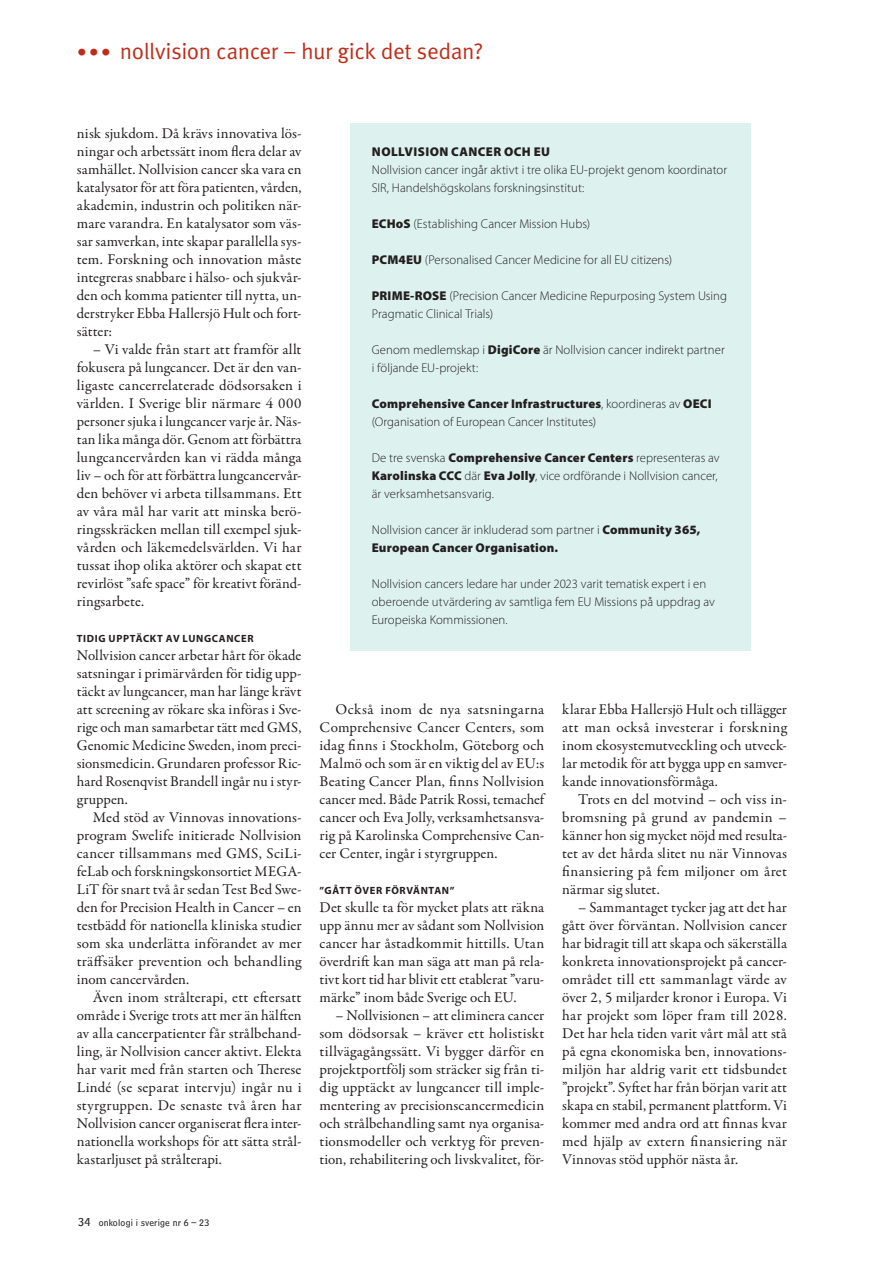
<style>
.page{position:relative;width:893px;height:1263px;background:#fff}
.page>*{position:absolute;margin:0;border:0;box-sizing:border-box;transform-origin:0 0}
.t1{font:22.5px "Meta Pro Norm";letter-spacing:-.02em;color:#bf2d19}
.t2{font:15px/18px "Garamond Premr Pro";letter-spacing:.005em;color:#231f20;text-align:justify}
.t3{font:300 12.75px/18px "Myriad Pro";color:#231f20}
.t4{font:900 12.75px/18px "Myriad Pro";letter-spacing:.015em;color:#231f20}
.t5{font:900 12.75px "Myriad Pro";letter-spacing:.035em;color:#231f20}
.t6{font:700 10.5px "Myriad Pro";letter-spacing:.06em;color:#231f20}
.t7{font:9.75px "Bell Centennial Std Sub Capt";letter-spacing:.02em;color:#231f20}
.s1{font-size:19.5px}
.s2{font-weight:900}
.s3{font-weight:300}
.s4{font-size:12px}
</style>
<div class="page">
<div style="left:350px;top:123px;width:401px;height:527px;background:#ddf1ef"></div>
<h1 class="t1" style="left:77px;top:34px;width:408px"><span class="s1">•••</span> nollvision cancer – hur gick det sedan?</h1>
<p class="t2" style="left:77px;top:125px;width:226px">nisk sjukdom. Då krävs innovativa lös&shy;ningar och arbetssätt inom flera delar av samhället. Nollvision cancer ska vara en katalysator för att föra patienten, vården, akademin, industrin och politiken när&shy;mare varandra. En katalysator som väs&shy;sar samverkan, inte skapar parallella sys&shy;tem. Forskning och innovation måste integreras snabbare i hälso- och sjukvår&shy;den och komma patienter till nytta, un&shy;derstryker Ebba Hallersjö Hult och fort&shy;sätter:</p>
<p class="t2" style="left:77px;top:341px;width:226px;text-indent:16px">– Vi valde från start att framför allt fokusera på lungcancer. Det är den van&shy;ligaste cancerrelaterade dödsorsaken i världen. I Sverige blir närmare 4 000 personer sjuka i lungcancer varje år. Näs&shy;tan lika många dör. Genom att förbättra lungcancervården kan vi rädda många liv – och för att förbättra lungcancervår&shy;den behöver vi arbeta tillsammans. Ett av våra mål har varit att minska berö&shy;ringsskräcken mellan till exempel sjuk&shy;vården och läkemedelsvärlden. Vi har tussat ihop olika aktörer och skapat ett revirlöst ”safe space” för kreativt föränd&shy;ringsarbete.</p>
<p class="t6" style="left:77px;top:632px;width:178px">TIDIG UPPTÄCKT AV LUNGCANCER</p>
<p class="t2" style="left:77px;top:647px;width:226px">Nollvision cancer arbetar hårt för ökade satsningar i primärvården för tidig upp&shy;täckt av lungcancer, man har länge krävt att screening av rökare ska införas i Sve&shy;rige och man samarbetar tätt med GMS, Genomic Medicine Sweden, inom preci&shy;sionsmedicin. Grundaren professor Ric&shy;hard Rosenqvist Brandell ingår nu i styr&shy;gruppen.</p>
<p class="t2" style="left:77px;top:809px;width:226px;text-indent:16px">Med stöd av Vinnovas innovations&shy;program Swelife initierade Nollvision cancer tillsammans med GMS, SciLi&shy;feLab och forskningskonsortiet MEGA-LiT för snart två år sedan Test Bed Swe&shy;den for Precision Health in Cancer – en testbädd för nationella kliniska studier som ska underlätta införandet av mer träffsäker prevention och behandling inom cancervården.</p>
<p class="t2" style="left:77px;top:989px;width:226px;text-indent:16px">Även inom strålterapi, ett eftersatt område i Sverige trots att mer än hälften av alla cancerpatienter får strålbehand&shy;ling, är Nollvision cancer aktivt. Elekta har varit med från starten och Therese Lindé (se separat intervju) ingår nu i styrgruppen. De senaste två åren har Nollvision cancer organiserat flera inter&shy;nationella workshops för att sätta strål&shy;kastarljuset på strålterapi.</p>
<p class="t5" style="left:372px;top:143px;width:180px">NOLLVISION CANCER OCH EU</p>
<p class="t3" style="left:372px;top:161px;width:357px">Nollvision cancer ingår aktivt i tre olika EU-projekt genom koordinator<br>SIR, Handelshögskolans forskningsinstitut:</p>
<p class="t3" style="left:372px;top:215px;width:220px"><span class="s2">ECHoS</span> (Establishing Cancer Mission Hubs)</p>
<p class="t3" style="left:372px;top:251px;width:302px"><span class="s2">PCM4EU</span> (Personalised Cancer Medicine for all EU citizens)</p>
<p class="t3" style="left:372px;top:287px;width:357px"><span class="s2">PRIME-ROSE</span> (Precision Cancer Medicine Repurposing System Using<br>Pragmatic Clinical Trials)</p>
<p class="t3" style="left:372px;top:341px;width:355px">Genom medlemskap i <span class="s2">DigiCore</span> är Nollvision cancer indirekt partner i följande EU-projekt:</p>
<p class="t3" style="left:372px;top:395px;width:341px"><span class="s2">Comprehensive Cancer Infrastructures</span>, koordineras av <span class="s2">OECI </span>(Organisation of European Cancer Institutes)</p>
<p class="t3" style="left:372px;top:449px;width:349px">De tre svenska <span class="s2">Comprehensive Cancer Centers</span> representeras av<br><span class="s2">Karolinska CCC</span> där <span class="s2">Eva Jolly</span>, vice ordförande i Nollvision cancer, är verksamhetsansvarig.</p>
<p class="t4" style="left:372px;top:520px;width:330px"><span class="s3">Nollvision cancer är inkluderad som partner i</span> Community 365,<br>European Cancer Organisation.</p>
<p class="t3" style="left:372px;top:575px;width:345px">Nollvision cancers ledare har under 2023 varit tematisk expert i en oberoende utvärdering av samtliga fem EU Missions på uppdrag av<br>Europeiska Kommissionen.</p>
<p class="t2" style="left:320px;top:701px;width:226px;text-indent:16px">Också inom de nya satsningarna Comprehensive Cancer Centers, som idag finns i Stockholm, Göteborg och Malmö och som är en viktig del av EU:s Beating Cancer Plan, finns Nollvision cancer med. Både Patrik Rossi, temachef cancer och Eva Jolly, verksamhetsansva&shy;rig på Karolinska Comprehensive Can&shy;cer Center, ingår i styrgruppen.</p>
<p class="t6" style="left:320px;top:884px;width:137px">”GÅTT ÖVER FÖRVÄNTAN”</p>
<p class="t2" style="left:320px;top:899px;width:226px">Det skulle ta för mycket plats att räkna upp ännu mer av sådant som Nollvision cancer har åstadkommit hittills. Utan överdrift kan man säga att man på rela&shy;tivt kort tid har blivit ett etablerat ”varu&shy;märke” inom både Sverige och EU.</p>
<p class="t2" style="left:320px;top:1007px;width:226px;text-indent:16px">– Nollvisionen – att eliminera cancer som dödsorsak – kräver ett holistiskt tillvägagångssätt. Vi bygger därför en projektportfölj som sträcker sig från ti&shy;dig upptäckt av lungcancer till imple&shy;mentering av precisionscancermedicin och strålbehandling samt nya organisa&shy;tionsmodeller och verktyg för preven&shy;tion, rehabilitering och livskvalitet, för-</p>
<p class="t2" style="left:562px;top:701px;width:226px">klarar Ebba Hallersjö Hult och tillägger att man också investerar i forskning inom ekosystemutveckling och utveck&shy;lar metodik för att bygga upp en samver&shy;kande innovationsförmåga.</p>
<p class="t2" style="left:562px;top:791px;width:226px;text-indent:16px">Trots en del motvind – och viss in&shy;bromsning på grund av pandemin – känner hon sig mycket nöjd med resulta&shy;tet av det hårda slitet nu när Vinnovas finansiering på fem miljoner om året närmar sig slutet.</p>
<p class="t2" style="left:562px;top:899px;width:226px;text-indent:16px">– Sammantaget tycker jag att det har gått över förväntan. Nollvision cancer har bidragit till att skapa och säkerställa konkreta innovationsprojekt på cancer&shy;området till ett sammanlagt värde av över 2, 5 miljarder kronor i Europa. Vi har projekt som löper fram till 2028.<br>Det har hela tiden varit vårt mål att stå på egna ekonomiska ben, innovations&shy;miljön har aldrig varit ett tidsbundet ”projekt”. Syftet har från början varit att skapa en stabil, permanent plattform. Vi kommer med andra ord att finnas kvar med hjälp av extern finansiering när Vinnovas stöd upphör nästa år.</p>
<p class="t7" style="left:78px;top:1217px;width:132px"><span class="s4">34</span> onkologi i sverige nr 6 – 23</p>
</div>
